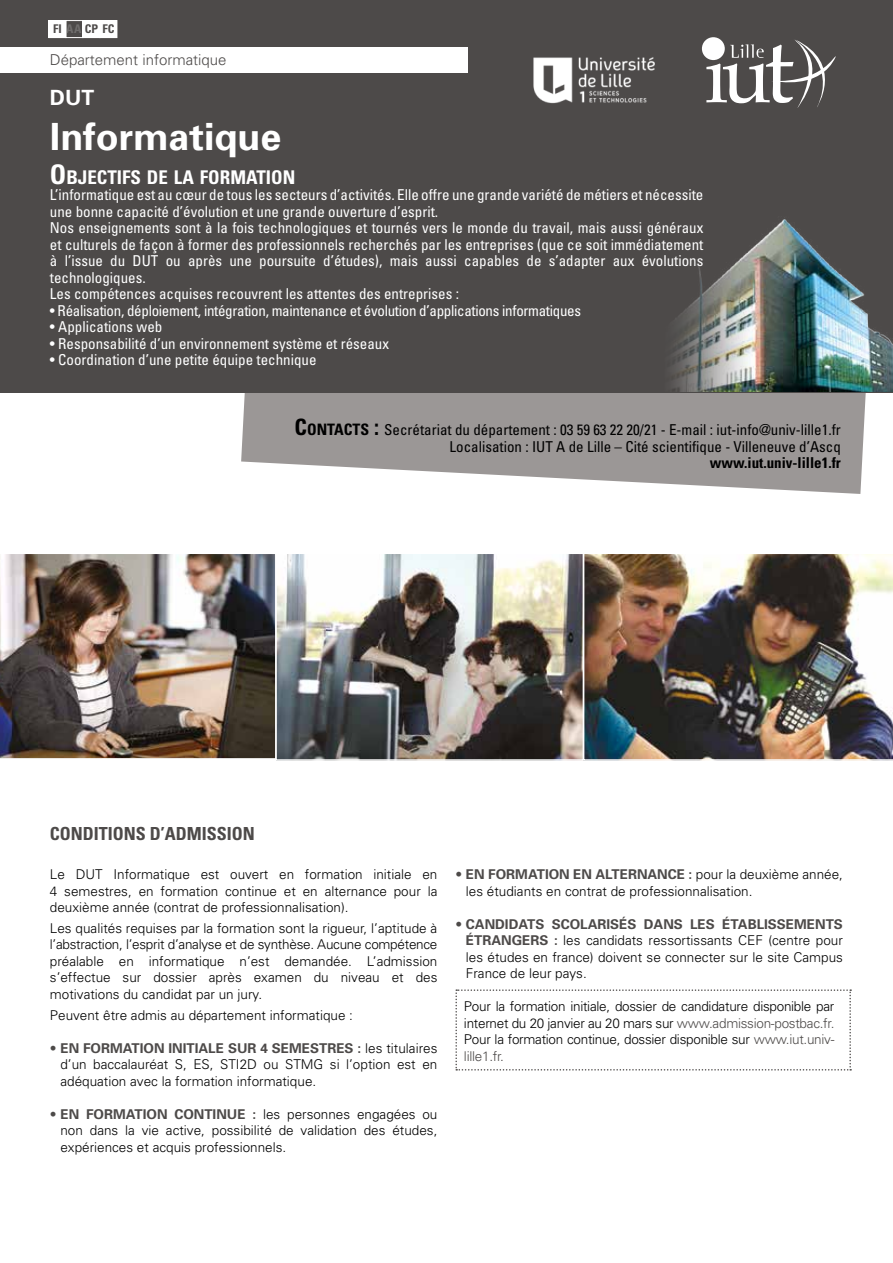
<style>
.page{position:relative;width:893px;height:1263px;background:#fff}
.page>*{position:absolute;margin:0;border:0;box-sizing:border-box;transform-origin:0 0}
.t1{font:700 37.5px "Univers";color:#fff}
.t2{font:700 21px "Univers";color:#fff}
.t3{font:700 condensed 18.9px "Univers";color:#fff}
.t4{font:700 condensed 18px "Univers";color:#4d4a49}
.t5{font:condensed 15px/16.5px "Univers";color:#fff}
.t6{font:condensed 15px/16.5px "Univers";color:#000;text-align:right}
.t7{font:condensed 15px "Univers";letter-spacing:-.02em;color:#fff}
.t8{font:300 15px "Univers";color:#4d4a49}
.t9{font:700 condensed 15px "Univers";color:#000}
.t10{font:300 13.5px/16.5px "Univers";color:#000;text-align:justify}
.t11{font:700 condensed 12px "Univers";color:#4d4a49}
.s1{color:#fff}
.s2{font-size:27px}
.s3{font-weight:700;font-size:22.5px}
.s4{font-weight:700;font-size:15.75px}
.s5{color:#4d4a49}
.s6{font-weight:700;color:#4d4a49}
</style>
<div class="page">
<svg style="left:241px;top:392px;width:625px;height:102px;fill:#9b9796"></svg>
<div style="left:0;top:0;width:893px;height:392px;background:#4d4a49"></div>
<div style="left:0;top:47px;width:468px;height:26px;background:#fff"></div>
<svg style="left:706px;top:40px;width:130px;height:68px"></svg>
<div style="left:702px;top:37px;width:23px;height:23px;background:#fff;border-radius:50%"></div>
<img style="left:533px;top:57px;width:122px;height:47px">
<img style="left:0;top:554px;width:275px;height:205px">
<img style="left:278px;top:555px;width:303px;height:203px">
<div style="left:275px;top:552px;width:309px;height:209px;border:2px solid #fff"></div>
<img style="left:583px;top:552px;width:310px;height:209px">
<img style="left:671px;top:219px;width:222px;height:173px">
<div style="left:49px;top:21px;width:17px;height:17px;background:#fff"></div>
<div style="left:49px;top:20px;width:17px;height:18px;border:1px solid #fff"></div>
<div style="left:65px;top:20px;width:18px;height:18px;border:1px solid #fff"></div>
<div style="left:83px;top:21px;width:17px;height:17px;background:#fff"></div>
<div style="left:83px;top:20px;width:17px;height:18px;border:1px solid #fff"></div>
<div style="left:100px;top:21px;width:17px;height:17px;background:#fff"></div>
<div style="left:100px;top:20px;width:17px;height:18px;border:1px solid #fff"></div>
<svg style="left:455px;top:989px;width:396px;height:81px"></svg>
<p class="t11" style="left:53px;top:22px;width:63px">FI <span class="s1">AA</span> CP FC</p>
<p class="t8" style="left:50px;top:50px;width:178px">Département informatique</p>
<h2 class="t2" style="left:50px;top:85px;width:46px">DUT</h2>
<h1 class="t1" style="left:50px;top:114px;width:233px">Informatique</h1>
<h3 class="t3" style="left:50px;top:166px;width:247px"><span class="s2">O</span>BJECTIFS DE LA FORMATION</h3>
<p class="t5" style="left:50px;top:187px;width:655px">L’informatique est au cœur de tous les secteurs d’activités. Elle offre une grande variété de métiers et nécessite une bonne capacité d’évolution et une grande ouverture d’esprit.<br>Nos enseignements sont à la fois technologiques et tournés vers le monde du travail, mais aussi généraux et culturels de façon à former des professionnels recherchés par les entreprises (que ce soit immédiatement à l’issue du DUT ou après une poursuite d’études), mais aussi capables de s’adapter aux évolutions technologiques.<br>Les compétences acquises recouvrent les attentes des entreprises :</p>
<p class="t7" style="left:50px;top:301px;width:533px">• Réalisation, déploiement, intégration, maintenance et évolution d’applications informatiques</p>
<p class="t5" style="left:50px;top:319px;width:114px">• Applications web</p>
<p class="t5" style="left:50px;top:335px;width:341px">• Responsabilité d’un environnement système et réseaux</p>
<p class="t5" style="left:50px;top:352px;width:268px">• Coordination d’une petite équipe technique</p>
<p class="t6" style="left:295px;top:421px;width:548px"><span class="s3">C</span><span class="s4">ONTACTS</span> <span class="s3">:</span> Secrétariat du département : 03 59 63 22 20/21 - E-mail : iut-info@univ-lille1.fr<br>Localisation : IUT A de Lille – Cité scientifique - Villeneuve d’Ascq</p>
<p class="t9" style="left:710px;top:454px;width:133px">www.iut.univ-lille1.fr</p>
<h3 class="t4" style="left:50px;top:822px;width:207px">CONDITIONS D’ADMISSION</h3>
<p class="t10" style="left:50px;top:866px;width:389px">Le DUT Informatique est ouvert en formation initiale en 4 semestres, en formation continue et en alternance pour la deuxième année (contrat de professionnalisation).</p>
<p class="t10" style="left:50px;top:920px;width:389px">Les qualités requises par la formation sont la rigueur, l’aptitude à l’abstraction, l’esprit d’analyse et de synthèse. Aucune compétence préalable en informatique n’est demandée. L’admission s’effectue sur dossier après examen du niveau et des motivations du candidat par un jury.</p>
<p class="t10" style="left:50px;top:1007px;width:305px">Peuvent être admis au département informatique :</p>
<p class="t10" style="left:60px;top:1040px;width:378px;text-indent:-11px"><span class="s5">•</span> <span class="s6">EN FORMATION INITIALE SUR 4 SEMESTRES :</span> les titulaires d’un baccalauréat S, ES, STI2D ou STMG si l’option est en adéquation avec la formation informatique.</p>
<p class="t10" style="left:60px;top:1106px;width:379px;text-indent:-11px"><span class="s5">•</span> <span class="s6">EN FORMATION CONTINUE :</span> les personnes engagées ou non dans la vie active, possibilité de validation des études, expériences et acquis professionnels.</p>
<p class="t10" style="left:466px;top:866px;width:379px;text-indent:-11px"><span class="s5">•</span> <span class="s6">EN FORMATION EN ALTERNANCE :</span> pour la deuxième année, les étudiants en contrat de professionnalisation.</p>
<p class="t10" style="left:466px;top:915px;width:379px;text-indent:-11px"><span class="s5">•</span> <span class="s6">CANDIDATS SCOLARISÉS DANS LES ÉTABLISSEMENTS ÉTRANGERS :</span> les candidats ressortissants CEF (centre pour les études en france) doivent se connecter sur le site Campus France de leur pays.</p>
<p class="t10" style="left:464px;top:998px;width:372px">Pour la formation initiale, dossier de candidature disponible par internet du 20 janvier au 20 mars sur <span class="s5">www.admission-postbac.fr.<br></span>Pour la formation continue, dossier disponible sur <span class="s5">www.iut.univ&shy;lille1.fr.</span></p>
</div>
